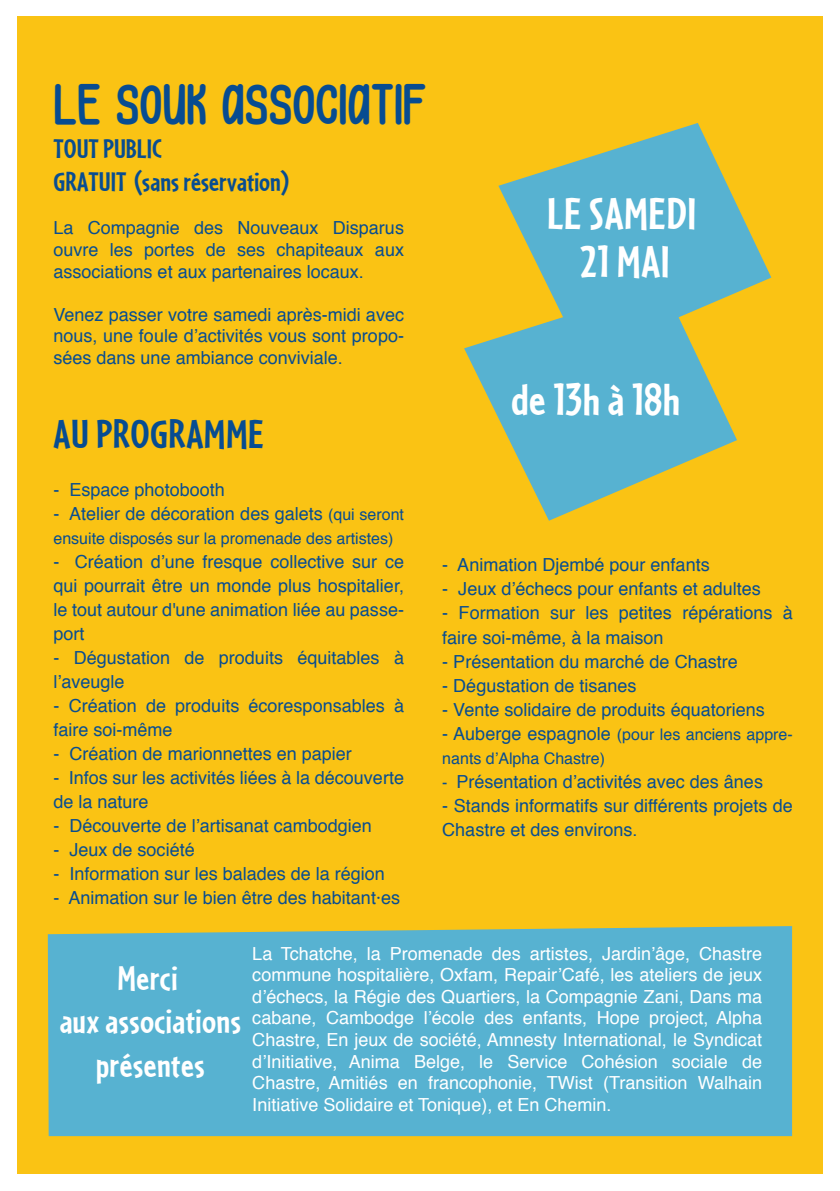
<style>
.page{position:relative;width:840px;height:1191px;background:#fff}
.page>*{position:absolute;margin:0;border:0;box-sizing:border-box;transform-origin:0 0}
.t1{font:700 46.4px/48.4px "Cafeteria";letter-spacing:.01em;color:#fff;text-align:center}
.t2{font:700 42px "Lemonade";letter-spacing:.01em;color:#074c91}
.t3{font:700 42px "Cafeteria";letter-spacing:.01em;color:#074c91}
.t4{font:700 36px/43.2px "Cafeteria";letter-spacing:.01em;color:#fff;text-align:center}
.t5{font:700 28px/33.6px "Cafeteria";color:#084d91}
.t6{font:18px/24px "Helvetica";color:#084d91}
.t7{font:18px/21.6px "Helvetica";color:#fff;text-align:justify}
.t8{font:16px/24px "Helvetica";color:#084d91}
.s1{font-size:16px}
.s2{font-size:18px}
</style>
<div class="page">
<div style="left:0;top:0;width:839px;height:1191px;background:#fac314"></div>
<div style="left:0;top:0;width:839px;height:16px;background:#fff"></div>
<div style="left:0;top:0;width:17px;height:1191px;background:#fff"></div>
<div style="left:48px;top:926px;width:743px;height:210px;background:#57b2d1"></div>
<div style="left:822px;top:0;width:17px;height:1191px;background:#fff"></div>
<svg style="left:498px;top:123px;width:273px;height:170px;fill:#57b2d1"></svg>
<svg style="left:464px;top:285px;width:272px;height:236px;fill:#57b2d1"></svg>
<div style="left:0;top:1174px;width:839px;height:17px;background:#fff"></div>
<h2 class="t2" style="left:53px;top:74px;width:374px">LE SOUK ASSOCIATIF</h2>
<h3 class="t5" style="left:53px;top:131px;width:237px">TOUT PUBLIC<br>GRATUIT (sans réservation)</h3>
<p class="t6" style="left:53px;top:218px;width:352px;line-height:21.6px;text-align:justify">La Compagnie des Nouveaux Disparus ouvre les portes de ses chapiteaux aux associations et aux partenaires locaux.</p>
<p class="t6" style="left:53px;top:304px;width:352px;line-height:21.6px;text-align:justify">Venez passer votre samedi après-midi avec nous, une foule d’activités vous sont propo&shy;sées dans une ambiance conviviale.</p>
<h2 class="t3" style="left:53px;top:411px;width:212px">AU PROGRAMME</h2>
<p class="t6" style="left:53px;top:478px;width:173px">- Espace photobooth</p>
<p class="t6" style="left:53px;top:502px;width:352px">- Atelier de décoration des galets <span class="s1">(qui seront</span></p>
<p class="t8" style="left:53px;top:527px;width:341px">ensuite disposés sur la promenade des artistes)</p>
<p class="t6" style="left:53px;top:550px;width:352px;text-align:justify">- Création d’une fresque collective sur ce qui pourrait être un monde plus hospitalier, le tout autour d'une animation liée au passe&shy;port</p>
<p class="t6" style="left:53px;top:646px;width:352px">- Dégustation de produits équitables à l’aveugle</p>
<p class="t6" style="left:53px;top:694px;width:352px">- Création de produits écoresponsables à faire soi-même</p>
<p class="t6" style="left:53px;top:742px;width:300px">- Création de marionnettes en papier</p>
<p class="t6" style="left:53px;top:766px;width:352px">- Infos sur les activités liées à la découverte de la nature</p>
<p class="t6" style="left:53px;top:814px;width:320px">- Découverte de l’artisanat cambodgien</p>
<p class="t6" style="left:53px;top:838px;width:143px">- Jeux de société</p>
<p class="t6" style="left:53px;top:862px;width:333px">- Information sur les balades de la région</p>
<p class="t6" style="left:53px;top:886px;width:348px">- Animation sur le bien être des habitant·es</p>
<h1 class="t1" style="left:547px;top:189px;width:150px">LE SAMEDI<br>21 MAI</h1>
<h1 class="t1" style="left:511px;top:375px;width:170px">de 13h à 18h</h1>
<p class="t6" style="left:442px;top:554px;width:269px">- Animation Djembé pour enfants</p>
<p class="t6" style="left:442px;top:578px;width:320px">- Jeux d’échecs pour enfants et adultes</p>
<p class="t6" style="left:442px;top:601px;width:352px">- Formation sur les petites répérations à faire soi-même, à la maison</p>
<p class="t6" style="left:442px;top:649px;width:297px">- Présentation du marché de Chastre</p>
<p class="t6" style="left:442px;top:673px;width:196px">- Dégustation de tisanes</p>
<p class="t6" style="left:442px;top:697px;width:324px">- Vente solidaire de produits équatoriens</p>
<p class="t8" style="left:442px;top:722px;width:352px"><span class="s2">- Auberge espagnole</span> (pour les anciens appre&shy;nants d’Alpha Chastre)</p>
<p class="t6" style="left:442px;top:770px;width:322px"><span class="s1">-</span> Présentation d’activités avec des ânes</p>
<p class="t6" style="left:442px;top:794px;width:352px">- Stands informatifs sur différents projets de<br>Chastre et des environs.</p>
<h3 class="t4" style="left:60px;top:956px;width:183px">Merci<br>aux associations présentes</h3>
<p class="t7" style="left:252px;top:943px;width:511px">La Tchatche, la Promenade des artistes, Jardin’âge, Chastre commune hospitalière, Oxfam, Repair’Café, les ateliers de jeux d’échecs, la Régie des Quartiers, la Compagnie Zani, Dans ma cabane, Cambodge l’école des enfants, Hope project, Alpha Chastre, En jeux de société, Amnesty International, le Syndicat d’Initiative, Anima Belge, le Service Cohésion sociale de Chastre, Amitiés en francophonie, TWist (Transition Walhain Initiative Solidaire et Tonique), et En Chemin.</p>
</div>
